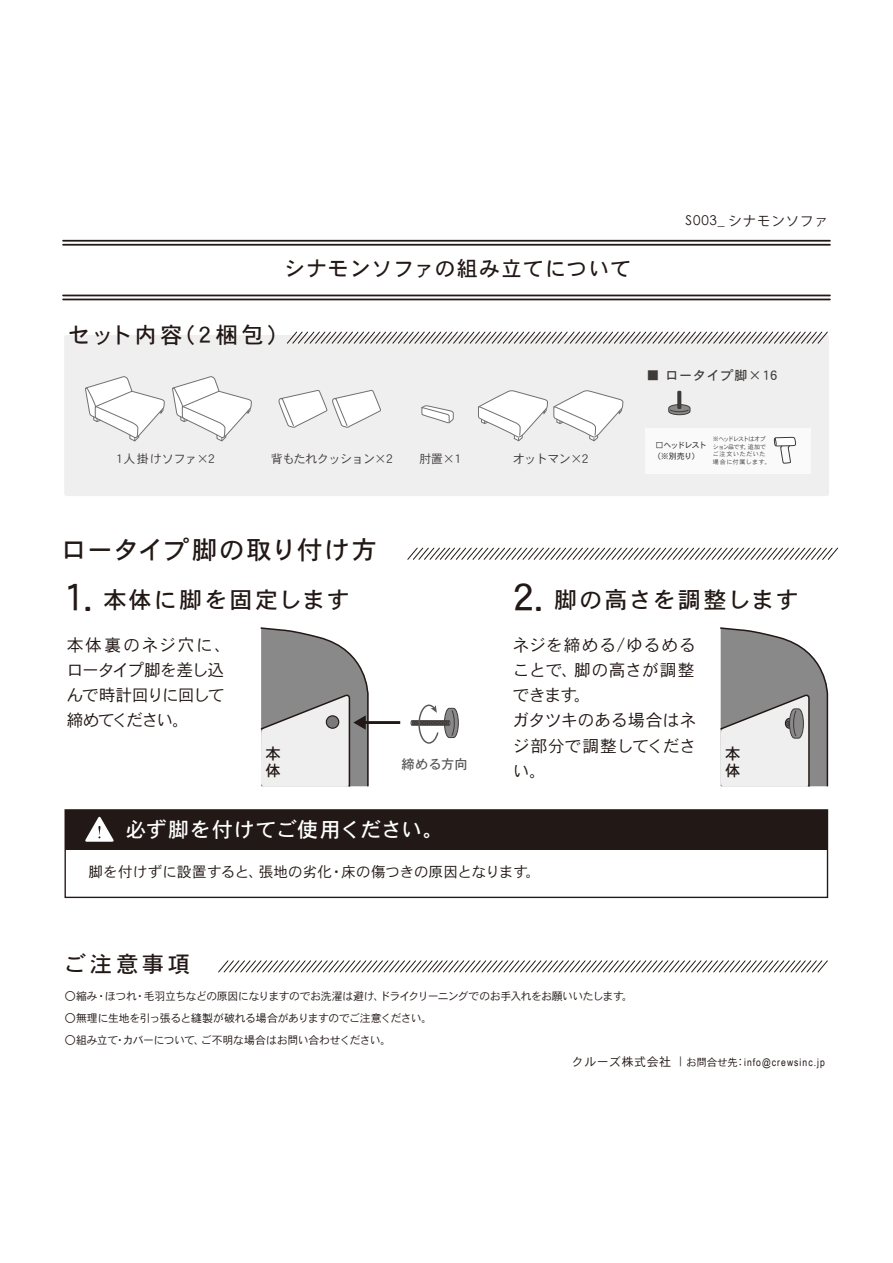
<style>
.page{position:relative;width:893px;height:1263px;background:#fff}
.page>*{position:absolute;margin:0;border:0;box-sizing:border-box;transform-origin:0 0}
.t1{font:25.8px "DFHS Gothic W5 WINP RKSJ H";letter-spacing:.04em;color:#221815}
.t2{font:23.1px "DFHS Gothic W5 WINP RKSJ H";letter-spacing:.08em;color:#221815}
.t3{font:22.5px "DFHS Gothic W5 WINP RKSJ H";letter-spacing:.11em;color:#221815}
.t4{font:22.5px "DFHS Gothic W5 WINP RKSJ H";letter-spacing:.145em;color:#221815}
.t5{font:21px "DFHS Gothic W5 WINP RKSJ H";letter-spacing:.04em;color:#221815}
.t6{font:21px "DFHS Gothic W5 WINP RKSJ H";letter-spacing:.01em;color:#fff}
.t7{font:16.8px/25.2px "DFHS Gothic W3 WINP RKSJ H";letter-spacing:.005em;color:#221815}
.t8{font:16.8px/25.2px "DFHS Gothic W3 WINP RKSJ H";letter-spacing:-.045em;color:#221815}
.t9{font:15.3px/17.1px "DFHS Gothic W5 WINP RKSJ H";color:#221815}
.t10{font:14.7px "DFHS Gothic W3 WINP RKSJ H";letter-spacing:-.015em;color:#221815}
.t11{font:13.5px "Koz Go Pr 6 N";letter-spacing:.06em;color:#221815}
.t12{font:13.35px "DFHS Gothic W5 WINP RKSJ H";letter-spacing:.005em;color:#595757}
.t13{font:13.05px "DFHS Gothic W5 WINP RKSJ H";letter-spacing:.06em;color:#3e3a39}
.t14{font:12px "DFHS Gothic W3 WINP RKSJ H";letter-spacing:-.04em;color:#3e3a39}
.t15{font:12px "DFHS Gothic W3 WINP RKSJ H";letter-spacing:-.01em;color:#3e3a39}
.t16{font:10.95px "DFHS Gothic W3 WINP RKSJ H";letter-spacing:-.045em;color:#221815}
.t17{font:10.5px "Arial Narrow";letter-spacing:.1em;color:#221815}
.t18{font:8.1px/11.2px "DFHS Gothic W5 WINP RKSJ H";letter-spacing:-.115em;color:#3e3a39}
.t19{font:6px/7.5px "DFHS Gothic W3 WINP RKSJ H";letter-spacing:.03em;color:#3e3a39}
.s1{font-family:"Century Gothic"}
.s2{font-size:37.8px}
.s3{font-family:"DFHS Gothic W3 WINP RKSJ H";font-size:12px}
.s4{font-family:"DFHS Gothic W3 WINP RKSJ H"}
.s5{font-family:"Koz Go Pr 6 N"}
</style>
<div class="page">
<div style="left:64px;top:335px;width:765px;height:161px;background:#efefef;border-radius:2px"></div>
<svg style="left:287px;top:331px;width:541px;height:13px"></svg>
<svg style="left:218px;top:960px;width:610px;height:13px"></svg>
<svg style="left:278px;top:390px;width:103px;height:38px"></svg>
<svg style="left:478px;top:390px;width:146px;height:52px"></svg>
<svg style="left:421px;top:405px;width:33px;height:18px"></svg>
<svg style="left:85px;top:376px;width:80px;height:66px"></svg>
<svg style="left:172px;top:376px;width:80px;height:66px"></svg>
<hr style="left:63px;top:295px;width:767px;height:1px;background:#221815">
<hr style="left:63px;top:299px;width:767px;height:1px;background:#221815">
<hr style="left:63px;top:240px;width:767px;height:2px;background:#221815">
<hr style="left:63px;top:244px;width:767px;height:2px;background:#221815">
<svg style="left:668px;top:391px;width:23px;height:25px"></svg>
<svg style="left:407px;top:547px;width:431px;height:13px"></svg>
<div style="left:65px;top:810px;width:762px;height:40px;background:#221815"></div>
<svg style="left:85px;top:816px;width:29px;height:26px"></svg>
<div style="left:65px;top:809px;width:763px;height:89px;border:1px solid #221815"></div>
<hr style="left:364px;top:721px;width:36px;height:3px;background:#221815">
<svg style="left:260px;top:627px;width:109px;height:160px"></svg>
<div style="left:326px;top:716px;width:13px;height:12px;background:#7b7a7b;border-radius:50%"></div>
<div style="left:326px;top:715px;width:13px;height:14px;border:1px solid #221815;border-radius:50%"></div>
<svg style="left:411px;top:704px;width:48px;height:40px"></svg>
<svg style="left:720px;top:627px;width:109px;height:160px"></svg>
<div style="left:645px;top:428px;width:166px;height:45px;background:#fff"></div>
<svg style="left:773px;top:436px;width:23px;height:28px"></svg>
<h3 class="t5" style="left:284px;top:258px;width:348px">シナモンソファの組み立てについて</h3>
<h3 class="t3" style="left:68px;top:323px;width:209px">セット内容(2梱包)</h3>
<p class="t11" style="left:685px;top:213px;width:144px"><span class="s1">S003_</span> シナモンソファ</p>
<p class="t13" style="left:646px;top:369px;width:132px">■ ロータイプ脚×16</p>
<p class="t15" style="left:114px;top:453px;width:102px">１人掛けソファ×2</p>
<p class="t14" style="left:271px;top:453px;width:123px">背もたれクッション×2</p>
<p class="t14" style="left:420px;top:453px;width:43px">肘置×1</p>
<p class="t14" style="left:513px;top:453px;width:77px">オットマン×2</p>
<p class="t18" style="left:653px;top:439px;width:55px;text-indent:3px">□ヘッドレスト（※別売り）</p>
<p class="t19" style="left:713px;top:436px;width:59px">※ヘッドレストはオプション品です。追加でご注文いただいた場合に付属します。</p>
<h1 class="t1" style="left:61px;top:537px;width:318px">ロータイプ脚の取り付け方</h1>
<h2 class="t2" style="left:62px;top:588px;width:289px"><span class="s2">1.</span> 本体に脚を固定します</h2>
<h3 class="t8" style="left:67px;top:633px;width:167px">本体裏のネジ穴に、ロータイプ脚を差し込んで時計回りに回して締めてください。</h3>
<h3 class="t9" style="left:265px;top:746px;width:16px">本体</h3>
<p class="t12" style="left:402px;top:757px;width:68px">締める方向</p>
<h3 class="t6" style="left:126px;top:819px;width:320px">必ず脚を付けてご使用ください。</h3>
<h2 class="t2" style="left:513px;top:588px;width:288px"><span class="s2">2.</span> 脚の高さを調整します</h2>
<h3 class="t7" style="left:513px;top:633px;width:185px">ネジを締める/ゆるめることで、脚の高さが調整できます。<br>ガタツキのある場合はネジ部分で調整してください。</h3>
<h3 class="t9" style="left:725px;top:746px;width:16px">本体</h3>
<h3 class="t10" style="left:89px;top:864px;width:454px">脚を付けずに設置すると、張地の劣化・床の傷つきの原因となります。</h3>
<h3 class="t4" style="left:64px;top:952px;width:128px">ご注意事項</h3>
<p class="t16" style="left:65px;top:990px;width:570px">○縮み・ほつれ・毛羽立ちなどの原因になりますのでお洗濯は避け、ドライクリーニングでのお手入れをお願いいたします。</p>
<p class="t16" style="left:65px;top:1012px;width:369px">○無理に生地を引っ張ると縫製が破れる場合がありますのでご注意ください。</p>
<p class="t16" style="left:65px;top:1034px;width:328px">○組み立て・カバーについて、ご不明な場合はお問い合わせください。</p>
<p class="t17" style="left:572px;top:1054px;width:255px"><span class="s3">クルーズ株式会社</span> | <span class="s4">お問合せ先</span><span class="s5">：</span>info@crewsinc.jp</p>
</div>
